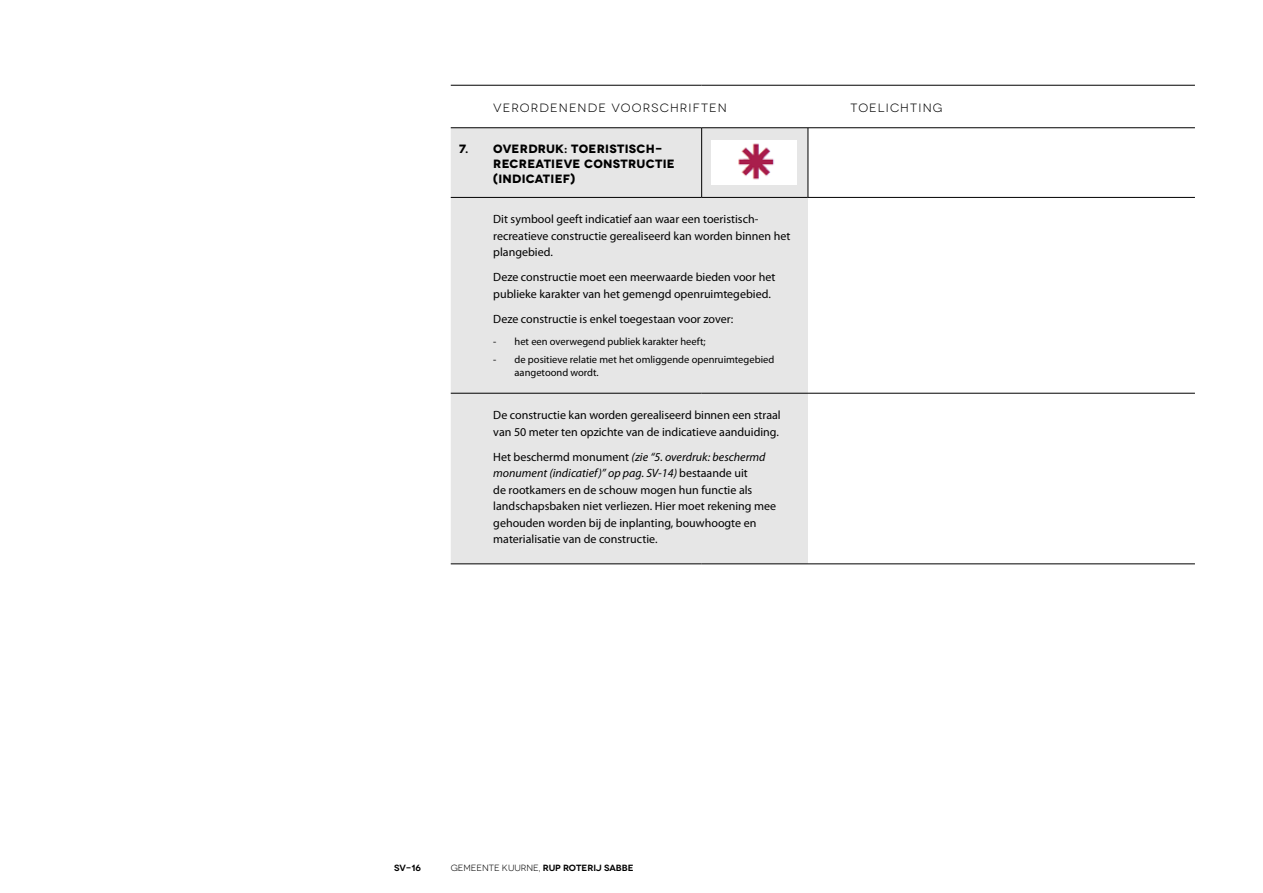
<style>
.page{position:relative;width:1263px;height:893px;background:#fff}
.page>*{position:absolute;margin:0;border:0;box-sizing:border-box;transform-origin:0 0}
.t1{font:12px/16.5px "Myriad Pro";color:#000}
.t2{font:700 12px/15px "Novecentowide";letter-spacing:.025em;color:#000}
.t3{font:12px "Novecentowide";letter-spacing:.1em;color:#000}
.t4{font:10.5px/13.5px "Myriad Pro";color:#000}
.t5{font:9px "Novecentowide";color:#000}
.t6{font:600 9px "Novecentowide";color:#000}
.s1{font-style:italic}
.s2{font-weight:600}
</style>
<div class="page">
<div style="left:451px;top:128px;width:357px;height:436px;background:#e6e6e6"></div>
<hr style="left:451px;top:85px;width:251px;height:1px;background:#000">
<hr style="left:702px;top:85px;width:106px;height:1px;background:#000">
<hr style="left:808px;top:85px;width:387px;height:1px;background:#000">
<hr style="left:451px;top:127px;width:251px;height:1px;background:#000">
<hr style="left:702px;top:127px;width:106px;height:1px;background:#000">
<hr style="left:808px;top:127px;width:387px;height:1px;background:#000">
<hr style="left:701px;top:128px;width:1px;height:69px;background:#000">
<hr style="left:808px;top:128px;width:1px;height:69px;background:#000">
<hr style="left:702px;top:197px;width:106px;height:1px;background:#000">
<hr style="left:451px;top:393px;width:251px;height:1px;background:#000">
<hr style="left:702px;top:393px;width:106px;height:1px;background:#000">
<hr style="left:451px;top:564px;width:251px;height:1px;background:#000">
<hr style="left:702px;top:564px;width:106px;height:1px;background:#000">
<hr style="left:808px;top:197px;width:387px;height:1px;background:#000">
<hr style="left:808px;top:393px;width:387px;height:1px;background:#000">
<hr style="left:808px;top:564px;width:387px;height:1px;background:#000">
<hr style="left:451px;top:197px;width:251px;height:1px;background:#000">
<img style="left:711px;top:140px;width:85px;height:44px">
<p class="t3" style="left:493px;top:100px;width:235px">VERORDENENDE VOORSCHRIFTEN</p>
<p class="t3" style="left:850px;top:100px;width:93px">TOELICHTING</p>
<p class="t2" style="left:493px;top:141px;width:183px;text-indent:-34px">7. OVERDRUK: TOERISTISCH-<br>RECREATIEVE CONSTRUCTIE (INDICATIEF)</p>
<p class="t1" style="left:493px;top:211px;width:299px">Dit symbool geeft indicatief aan waar een toeristisch&shy;recreatieve constructie gerealiseerd kan worden binnen het plangebied.</p>
<p class="t1" style="left:493px;top:269px;width:283px">Deze constructie moet een meerwaarde bieden voor het publieke karakter van het gemengd openruimtegebied.</p>
<p class="t1" style="left:493px;top:310px;width:241px">Deze constructie is enkel toegestaan voor zover:</p>
<p class="t4" style="left:493px;top:334px;width:214px">- het een overwegend publiek karakter heeft;</p>
<p class="t4" style="left:514px;top:352px;width:261px;text-indent:-21px">- de positieve relatie met het omliggende openruimtegebied aangetoond wordt.</p>
<p class="t1" style="left:493px;top:407px;width:289px">De constructie kan worden gerealiseerd binnen een straal van 50 meter ten opzichte van de indicatieve aanduiding.</p>
<p class="t1" style="left:493px;top:448px;width:284px">Het beschermd monument <span class="s1">(zie “5. overdruk: beschermd monument (indicatief)” op pag. SV-14)</span> bestaande uit<br>de rootkamers en de schouw mogen hun functie als landschapsbaken niet verliezen. Hier moet rekening mee gehouden worden bij de inplanting, bouwhoogte en materialisatie van de constructie.</p>
<p class="t6" style="left:394px;top:863px;width:28px">SV-16</p>
<p class="t5" style="left:451px;top:863px;width:184px">GEMEENTE KUURNE, <span class="s2">RUP ROTERIJ SABBE</span></p>
</div>
